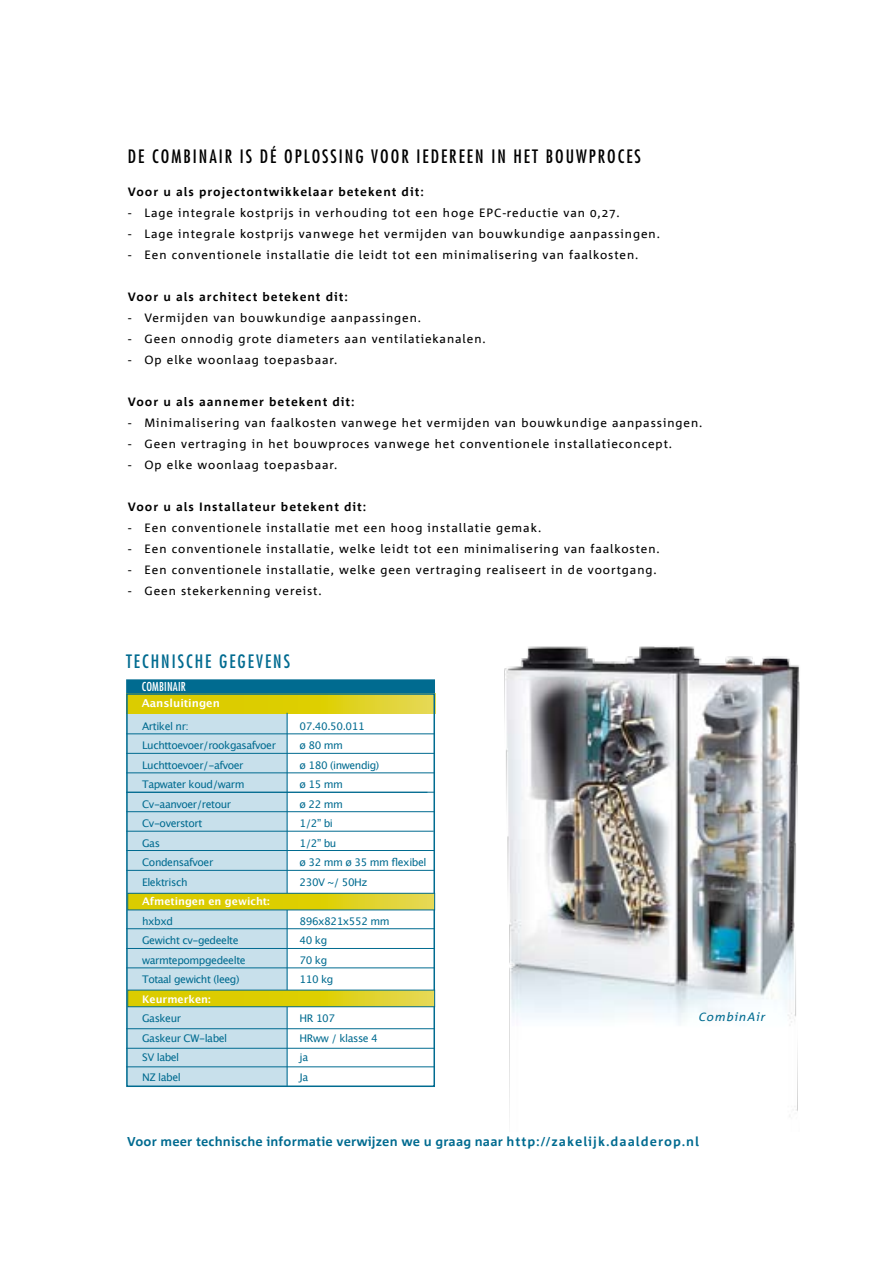
<style>
.page{position:relative;width:893px;height:1263px;background:#fff}
.page>*{position:absolute;margin:0;border:0;box-sizing:border-box;transform-origin:0 0}
.t1{font:condensed 18px "Futura Std";letter-spacing:.11em;color:#000}
.t2{font:condensed 18px "Futura Std";letter-spacing:.11em;color:#006b90}
.t3{font:700 12.75px "Corpid Office";letter-spacing:.01em;color:#006b90}
.t4{font:12px "Corpid Office";letter-spacing:.08em;color:#000}
.t5{font:700 12px "Corpid Office";letter-spacing:.08em;color:#000}
.t6{font:italic 12px "Corpid Office";letter-spacing:.09em;color:#006b90}
.t7{font:condensed 12px "Futura Std";letter-spacing:.015em;color:#fff}
.t8{font:700 10.95px "Lucida Grande";color:#fff}
.t9{font:10.5px "Lucida Grande";letter-spacing:-.04em;color:#006b90}
.t10{font:700 10.5px "Lucida Grande";color:#fff}
</style>
<div class="page">
<img style="left:504px;top:646px;width:296px;height:472px">
<div style="left:126px;top:713px;width:162px;height:373px;background:#c8e0eb"></div>
<div style="left:127px;top:680px;width:307px;height:13px;background:#006b90"></div>
<div style="left:126px;top:679px;width:309px;height:15px;border:2px solid #006b90"></div>
<hr style="left:126px;top:733px;width:309px;height:1px;background:#006b90">
<hr style="left:126px;top:753px;width:309px;height:1px;background:#006b90">
<hr style="left:126px;top:772px;width:309px;height:1px;background:#006b90">
<hr style="left:126px;top:870px;width:309px;height:1px;background:#006b90">
<hr style="left:126px;top:967px;width:309px;height:1px;background:#006b90">
<hr style="left:126px;top:928px;width:309px;height:1px;background:#006b90">
<hr style="left:126px;top:792px;width:309px;height:1px;background:#006b90">
<hr style="left:126px;top:811px;width:309px;height:1px;background:#006b90">
<hr style="left:126px;top:831px;width:308px;height:1px;background:#006b90">
<hr style="left:126px;top:850px;width:309px;height:1px;background:#006b90">
<hr style="left:126px;top:948px;width:309px;height:1px;background:#006b90">
<svg style="left:129px;top:696px;width:303px;height:18px;background:#ddcf11"></svg>
<div style="left:126px;top:693px;width:309px;height:394px;border:2px solid #006b90"></div>
<hr style="left:287px;top:713px;width:1px;height:373px;background:#006b90">
<svg style="left:129px;top:895px;width:304px;height:13px;background:#ddcf11"></svg>
<div style="left:127px;top:893px;width:308px;height:17px;border:1px solid #006b90"></div>
<svg style="left:129px;top:992px;width:304px;height:13px;background:#ddcf11"></svg>
<div style="left:127px;top:990px;width:308px;height:17px;border:1px solid #006b90"></div>
<hr style="left:126px;top:1066px;width:309px;height:1px;background:#006b90">
<hr style="left:126px;top:1048px;width:309px;height:1px;background:#006b90">
<hr style="left:126px;top:1028px;width:309px;height:1px;background:#006b90">
<h1 class="t1" style="left:128px;top:146px;width:514px">DE COMBINAIR IS DÉ OPLOSSING VOOR IEDEREEN IN HET BOUWPROCES</h1>
<p class="t5" style="left:128px;top:186px;width:297px">Voor u als projectontwikkelaar betekent dit:</p>
<p class="t4" style="left:128px;top:207px;width:493px">- Lage integrale kostprijs in verhouding tot een hoge EPC-reductie van 0,27.</p>
<p class="t4" style="left:128px;top:228px;width:533px">- Lage integrale kostprijs vanwege het vermijden van bouwkundige aanpassingen.</p>
<p class="t4" style="left:128px;top:249px;width:512px">- Een conventionele installatie die leidt tot een minimalisering van faalkosten.</p>
<p class="t5" style="left:128px;top:291px;width:221px">Voor u als architect betekent dit:</p>
<p class="t4" style="left:128px;top:312px;width:295px">- Vermijden van bouwkundige aanpassingen.</p>
<p class="t4" style="left:128px;top:333px;width:359px">- Geen onnodig grote diameters aan ventilatiekanalen.</p>
<p class="t4" style="left:128px;top:354px;width:211px">- Op elke woonlaag toepasbaar.</p>
<p class="t5" style="left:128px;top:396px;width:228px">Voor u als aannemer betekent dit:</p>
<p class="t4" style="left:128px;top:417px;width:576px">- Minimalisering van faalkosten vanwege het vermijden van bouwkundige aanpassingen.</p>
<p class="t4" style="left:128px;top:438px;width:546px">- Geen vertraging in het bouwproces vanwege het conventionele installatieconcept.</p>
<p class="t4" style="left:128px;top:459px;width:211px">- Op elke woonlaag toepasbaar.</p>
<p class="t5" style="left:128px;top:501px;width:240px">Voor u als Installateur betekent dit:</p>
<p class="t4" style="left:128px;top:522px;width:415px">- Een conventionele installatie met een hoog installatie gemak.</p>
<p class="t4" style="left:128px;top:543px;width:533px">- Een conventionele installatie, welke leidt tot een minimalisering van faalkosten.</p>
<p class="t4" style="left:128px;top:564px;width:530px">- Een conventionele installatie, welke geen vertraging realiseert in de voortgang.</p>
<p class="t4" style="left:128px;top:585px;width:195px">- Geen stekerkenning vereist.</p>
<h1 class="t2" style="left:126px;top:650px;width:34px">TECHNIS</h1>
<h1 class="t2" style="left:186px;top:650px;width:96px">CHE GEGEVENS</h1>
<p class="t7" style="left:142px;top:680px;width:46px">COMBI NAIR</p>
<p class="t8" style="left:142px;top:697px;width:80px">Aansluitingen</p>
<p class="t9" style="left:142px;top:720px;width:48px">Artikel nr:</p>
<p class="t9" style="left:300px;top:720px;width:67px">07.40.50.011</p>
<p class="t9" style="left:142px;top:740px;width:135px">Luchttoevoer/rookgasafvoer</p>
<p class="t9" style="left:300px;top:740px;width:45px">ø 80 mm</p>
<p class="t9" style="left:142px;top:759px;width:103px">Luchttoevoer/-afvoer</p>
<p class="t9" style="left:300px;top:759px;width:81px">ø 180 (inwendig)</p>
<p class="t9" style="left:142px;top:779px;width:104px">Tapwater koud/warm</p>
<p class="t9" style="left:300px;top:779px;width:45px">ø 15 mm</p>
<p class="t9" style="left:142px;top:798px;width:91px">Cv-aanvoer/retour</p>
<p class="t9" style="left:300px;top:798px;width:45px">ø 22 mm</p>
<p class="t9" style="left:142px;top:818px;width:62px">Cv-overstort</p>
<p class="t9" style="left:300px;top:818px;width:35px">1/2” bi</p>
<p class="t9" style="left:142px;top:837px;width:19px">Gas</p>
<p class="t9" style="left:300px;top:837px;width:38px">1/2” bu</p>
<p class="t9" style="left:142px;top:857px;width:73px">Condensafvoer</p>
<p class="t9" style="left:300px;top:857px;width:128px">ø 32 mm ø 35 mm flexibel</p>
<p class="t9" style="left:142px;top:876px;width:47px">Elektrisch</p>
<p class="t9" style="left:300px;top:876px;width:69px">230V ~/ 50Hz</p>
<p class="t10" style="left:142px;top:896px;width:129px">Afmetingen en gewicht:</p>
<p class="t9" style="left:142px;top:915px;width:32px">hxbxd</p>
<p class="t9" style="left:300px;top:915px;width:92px">896x821x552 mm</p>
<p class="t9" style="left:142px;top:935px;width:98px">Gewicht cv-gedeelte</p>
<p class="t9" style="left:300px;top:935px;width:29px">40 kg</p>
<p class="t9" style="left:142px;top:954px;width:105px">warmtepompgedeelte</p>
<p class="t9" style="left:300px;top:954px;width:29px">70 kg</p>
<p class="t9" style="left:142px;top:974px;width:99px">Totaal gewicht (leeg)</p>
<p class="t9" style="left:300px;top:974px;width:35px">110 kg</p>
<p class="t10" style="left:142px;top:993px;width:70px">Keurmerken:</p>
<p class="t9" style="left:142px;top:1013px;width:41px">Gaskeur</p>
<p class="t9" style="left:300px;top:1013px;width:37px">HR 107</p>
<p class="t9" style="left:142px;top:1032px;width:87px">Gaskeur CW-label</p>
<p class="t9" style="left:300px;top:1032px;width:80px">HRww / klasse 4</p>
<p class="t9" style="left:142px;top:1052px;width:39px">SV label</p>
<p class="t9" style="left:300px;top:1052px;width:10px">ja</p>
<p class="t9" style="left:142px;top:1071px;width:40px">NZ label</p>
<p class="t9" style="left:300px;top:1071px;width:10px">Ja</p>
<p class="t6" style="left:699px;top:1010px;width:68px">CombinAir</p>
<p class="t3" style="left:127px;top:1135px;width:573px">Voor meer technische informatie verwijzen we u graag naar http://zakelijk.daalderop.nl</p>
</div>
